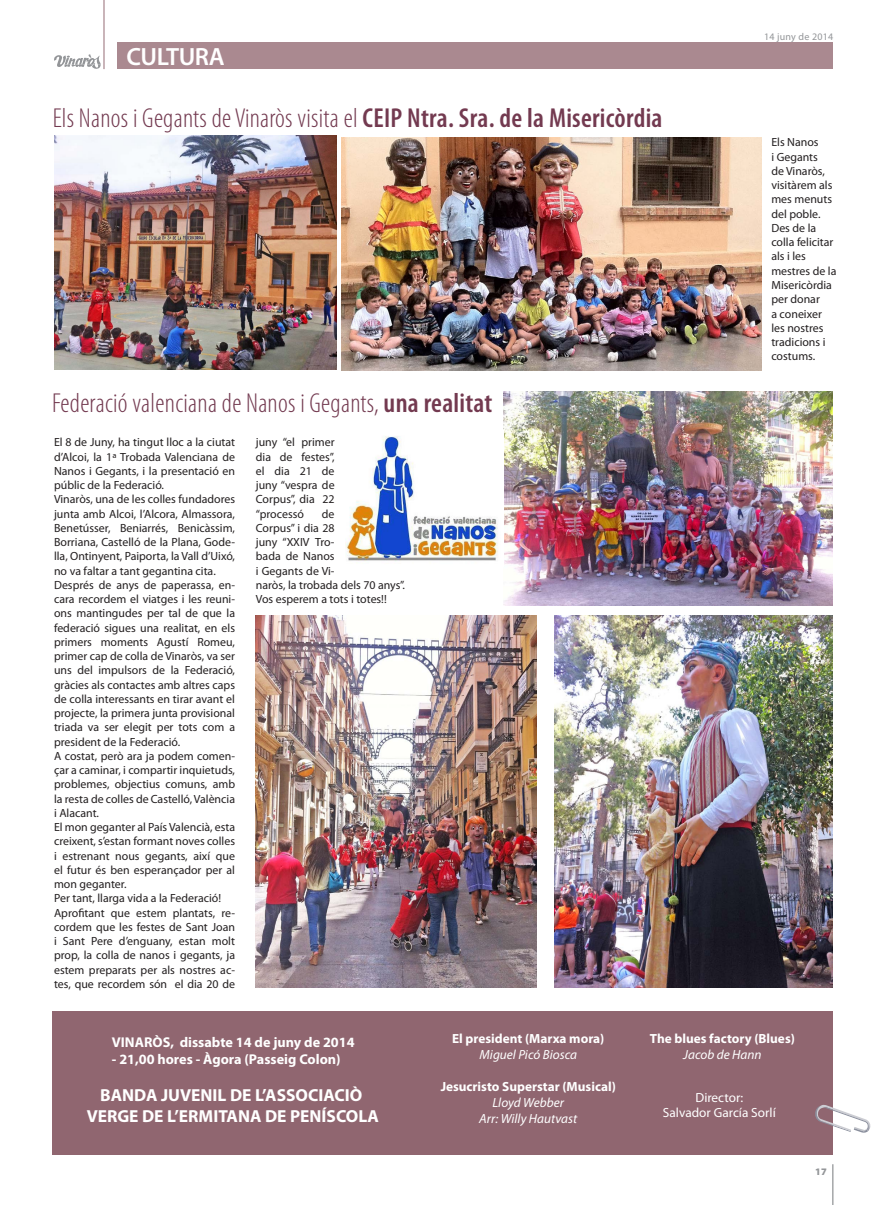
<style>
.page{position:relative;width:886px;height:1205px;background:#fff}
.page>*{position:absolute;margin:0;border:0;box-sizing:border-box;transform-origin:0 0}
.t1{font:300 condensed 27.5px "Myriad Pro";letter-spacing:.01em;color:#733a50}
.t2{font:600 25px "Myriad Pro";letter-spacing:-.02em;color:#fff}
.t3{font:700 17.5px/21px "Myriad Pro";color:#fff;text-align:center}
.t4{font:700 14.25px "Myriad Pro";color:#fff}
.t5{font:700 13.25px "Myriad Pro";color:#fff}
.t6{font:italic 13.25px/15.9px "Myriad Pro";color:#fff;text-align:center}
.t7{font:13.25px/15.9px "Myriad Pro";color:#fff;text-align:center}
.t8{font:11.88px/14.2px "Myriad Pro";color:#231f20}
.t9{font:10px "Myriad Pro";letter-spacing:.025em;color:#939598}
.t10{font:900 10px "Myriad Pro";color:#939598}
.s1{font-weight:600}
</style>
<div class="page">
<hr style="left:832px;top:1164px;width:1px;height:41px;background:#939598">
<div style="left:52px;top:1011px;width:781px;height:144px;background:#906670"></div>
<svg style="left:815px;top:1105px;width:56px;height:28px"></svg>
<svg style="left:54px;top:54px;width:47px;height:15px"></svg>
<hr style="left:103px;top:0;width:2px;height:69px;background:#aa8990">
<div style="left:117px;top:43px;width:716px;height:26px;background:#aa8990"></div>
<img style="left:54px;top:136px;width:283px;height:234px">
<img style="left:341px;top:138px;width:420px;height:232px">
<img style="left:504px;top:391px;width:329px;height:214px">
<img style="left:555px;top:616px;width:277px;height:372px">
<img style="left:256px;top:616px;width:280px;height:371px">
<img style="left:345px;top:436px;width:153px;height:125px">
<h2 class="t2" style="left:126px;top:41px;width:100px">CULTURA</h2>
<h1 class="t1" style="left:53px;top:102px;width:611px">Els Nanos i Gegants de Vinaròs visita el <span class="s1">CEIP Ntra. Sra. de la Misericòrdia</span></h1>
<h1 class="t1" style="left:52px;top:387px;width:442px">Federació valenciana de Nanos i Gegants, <span class="s1">una realitat</span></h1>
<p class="t8" style="left:256px;top:435px;width:80px;text-align:justify">juny “el primer dia de festes”, el dia 21 de juny “vespra de Corpus”, dia 22 “processó</p>
<p class="t8" style="left:54px;top:435px;width:183px">El 8 de Juny, ha tingut lloc a la ciutat d’Alcoi, la 1ª Trobada Valenciana de Nanos i Gegants, i la presentació en públic de la Federació.<br>Vinaròs, una de les colles fundadores junta amb Alcoi, l’Alcora, Almassora, Benetússer, Beniarrés, Benicàssim, Borriana, Castelló de la Plana, Gode&shy;lla, Ontinyent, Paiporta, la Vall d’Uixó, no va faltar a tant gegantina cita.<br>Després de anys de paperassa, en&shy;cara recordem el viatges i les reuni&shy;ons mantingudes per tal de que la federació sigues una realitat, en els primers moments Agustí Romeu, primer cap de colla de Vinaròs, va ser uns del impulsors de la Federació, gràcies als contactes amb altres caps de colla interessants en tirar avant el projecte, la primera junta provisional triada va ser elegit per tots com a president de la Federació.<br>A costat, però ara ja podem comen&shy;çar a caminar, i compartir inquietuds, problemes, objectius comuns, amb la resta de colles de Castelló, València i Alacant.<br>El mon geganter al País Valencià, esta creixent, s’estan formant noves colles i estrenant nous gegants, així que el futur és ben esperançador per al mon geganter.<br>Per tant, llarga vida a la Federació!<br>Aprofitant que estem plantats, re&shy;cordem que les festes de Sant Joan i Sant Pere d’enguany, estan molt prop, la colla de nanos i gegants, ja estem preparats per als nostres ac&shy;tes, que recordem són el dia 20 de</p>
<p class="t8" style="left:256px;top:506px;width:151px;text-indent:66px">de<br>Corpus” i dia 28<br>juny “XXIV Tro-<br>bada de Nanos<br>i Gegants de Vi-<br>naròs, la trobada dels 70 anys”.<br>Vos esperem a tots i totes!!</p>
<p class="t9" style="left:764px;top:30px;width:71px">14 juny de 2014</p>
<p class="t8" style="left:771px;top:135px;width:67px">Els Nanos<br>i Gegants<br>de Vinaròs, visitàrem als mes menuts del poble.<br>Des de la colla felicitar als i les mestres de la<br>Misericòrdia per donar<br>a coneixer les nostres tradicions i costums.</p>
<p class="t4" style="left:112px;top:1033px;width:244px">VINARÒS, dissabte 14 de juny de 2014</p>
<p class="t4" style="left:112px;top:1050px;width:230px">- 21,00 hores - Àgora (Passeig Colon)</p>
<h3 class="t3" style="left:87px;top:1084px;width:294px">BANDA JUVENIL DE L’ASSOCIACIÒ<br>VERGE DE L’ERMITANA DE PENÍSCOLA</h3>
<p class="t5" style="left:650px;top:1030px;width:146px">The blues factory (Blues)</p>
<p class="t6" style="left:683px;top:1046px;width:80px">Jacob de Hann</p>
<p class="t5" style="left:452px;top:1030px;width:154px">El president (Marxa mora)</p>
<p class="t6" style="left:479px;top:1046px;width:99px">Miguel Picó Biosca</p>
<p class="t5" style="left:441px;top:1077px;width:177px">Jesucristo Superstar (Musical)</p>
<p class="t6" style="left:479px;top:1094px;width:100px">Lloyd Webber<br>Arr: Willy Hautvast</p>
<p class="t7" style="left:663px;top:1089px;width:114px">Director:<br>Salvador García Sorlí</p>
<p class="t10" style="left:815px;top:1165px;width:13px">17</p>
</div>
